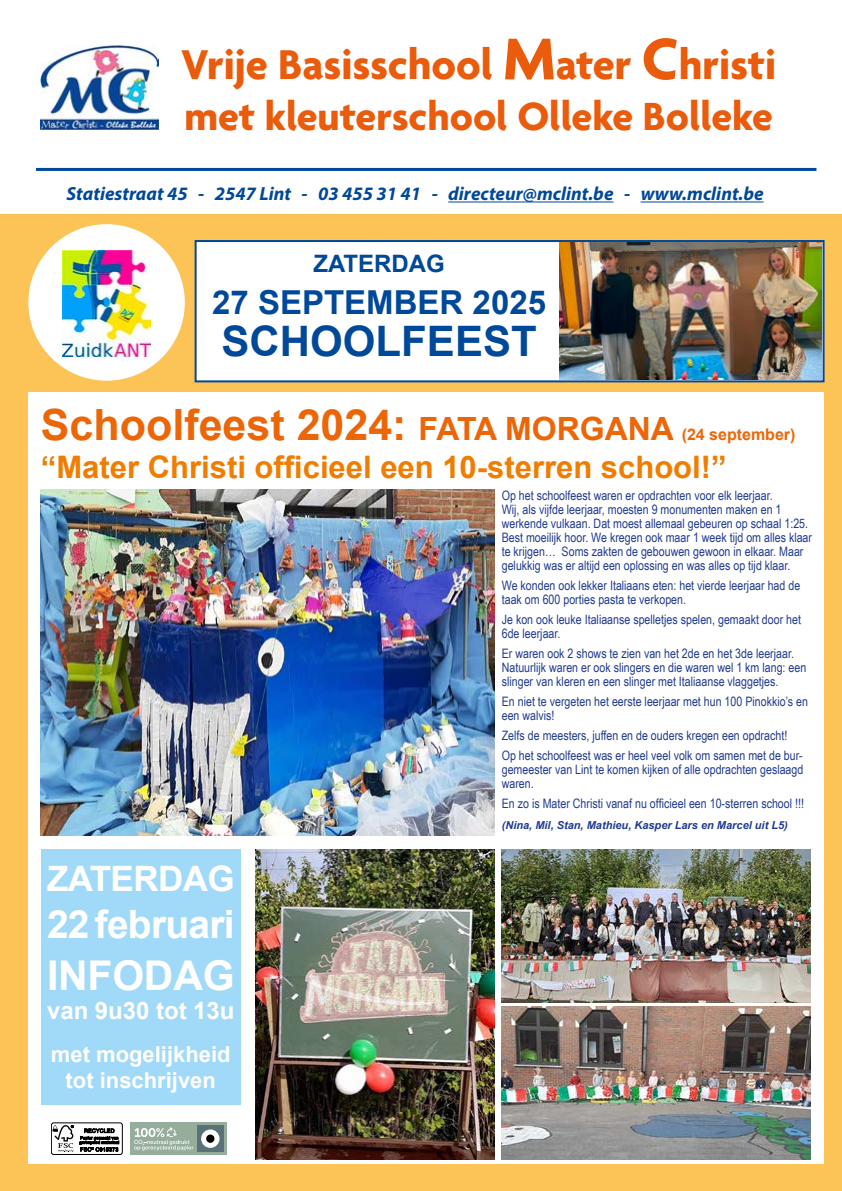
<style>
.page{position:relative;width:842px;height:1191px;background:#fff}
.page>*{position:absolute;margin:0;border:0;box-sizing:border-box;transform-origin:0 0}
.t1{font:700 45px "Agenda";color:#ea5b0b}
.t2{font:700 43px "Arial";color:#ec6608}
.t3{font:700 42.5px "Agenda";color:#ea5b0b}
.t4{font:700 42px "Arial";color:#00489a}
.t5{font:700 41px "Arial";letter-spacing:-.005em;color:#fff}
.t6{font:700 39px "Arial";letter-spacing:-.02em;color:#fff}
.t7{font:700 35px "Arial";letter-spacing:-.02em;color:#fff}
.t8{font:700 33px "Arial";color:#00489a}
.t9{font:700 31px "Arial";color:#ef7d00}
.t10{font:700 24px "Arial";color:#fff}
.t11{font:700 24px "Arial";color:#00489a}
.t12{font:700 22px/26.4px "Arial";color:#fff;text-align:center}
.t13{font:italic 700 19px "Myriad Pro";color:#00489a}
.t14{font:13px/14px "Arial Narrow";color:#213a8f}
.t15{font:italic 700 11px "Arial";color:#213a8f}
.s1{font-size:63.8px}
.s2{font-size:32px}
.s3{font-size:16px}
</style>
<div class="page">
<div style="left:0;top:214px;width:842px;height:977px;background:#fcc357"></div>
<div style="left:28px;top:392px;width:795px;height:771px;background:#fff"></div>
<div style="left:41px;top:849px;width:199px;height:255px;background:#a1daf8"></div>
<hr style="left:448px;top:201px;width:165px;height:1px;background:#00489a">
<hr style="left:641px;top:201px;width:123px;height:1px;background:#00489a">
<div style="left:130px;top:1122px;width:97px;height:33px;background:#97ad9c"></div>
<div style="left:197px;top:1125px;width:26px;height:26px;background:#597177"></div>
<svg style="left:201px;top:1129px;width:19px;height:18px"></svg>
<div style="left:206px;top:1134px;width:8px;height:8px;background:#000;border-radius:50%"></div>
<svg style="left:134px;top:1127px;width:59px;height:23px"></svg>
<div style="left:51px;top:1122px;width:72px;height:32px;border:1px solid #000;border-radius:2px"></div>
<svg style="left:53px;top:1125px;width:67px;height:27px"></svg>
<img style="left:41px;top:46px;width:117px;height:83px">
<hr style="left:36px;top:168px;width:780px;height:3px;background:#00489a">
<img style="left:41px;top:490px;width:454px;height:345px">
<div style="left:195px;top:240px;width:629px;height:142px;background:#fff;border:2px solid #00489a"></div>
<img style="left:560px;top:243px;width:261px;height:136px">
<div style="left:28px;top:224px;width:157px;height:157px;background:#fff;border-radius:50%"></div>
<img style="left:63px;top:250px;width:88px;height:107px">
<img style="left:255px;top:849px;width:240px;height:310px">
<img style="left:502px;top:849px;width:309px;height:153px">
<img style="left:502px;top:1006px;width:309px;height:153px">
<h1 class="t1" style="left:181px;top:41px;width:596px">Vrije Basisschool <span class="s1">M</span>ater <span class="s1">C</span>hristi</h1>
<h3 class="t3" style="left:184px;top:94px;width:590px">met kleuterschool Olleke Bolleke</h3>
<h3 class="t13" style="left:67px;top:181px;width:698px">Statiestraat 45 - 2547 Lint - 03 455 31 41 - directeur@mclint.be - www.mclint.be</h3>
<h3 class="t11" style="left:313px;top:248px;width:133px">ZATERDAG</h3>
<h3 class="t8" style="left:212px;top:281px;width:335px">27 SEPTEMBER 2025</h3>
<h3 class="t4" style="left:222px;top:313px;width:317px">SCHOOLFEEST</h3>
<h2 class="t2" style="left:41px;top:396px;width:756px">Schoolfeest 2024: <span class="s2">FATA MORGANA</span> <span class="s3">(24 september)</span></h2>
<h3 class="t9" style="left:41px;top:446px;width:687px">“Mater Christi officieel een 10-sterren school!”</h3>
<h3 class="t7" style="left:47px;top:856px;width:189px">ZATERDAG</h3>
<h3 class="t6" style="left:47px;top:898px;width:189px">22 februari</h3>
<h3 class="t5" style="left:47px;top:948px;width:189px">INFODAG</h3>
<h3 class="t10" style="left:47px;top:994px;width:189px">van 9u30 tot 13u</h3>
<h3 class="t12" style="left:51px;top:1041px;width:181px">met mogelijkheid tot inschrijven</h3>
<p class="t14" style="left:502px;top:488px;width:312px">Op het schoolfeest waren er opdrachten voor elk leerjaar.<br>Wij, als vijfde leerjaar, moesten 9 monumenten maken en 1 werkende vulkaan. Dat moest allemaal gebeuren op schaal 1:25.<br>Best moeilijk hoor. We kregen ook maar 1 week tijd om alles klaar te krijgen… Soms zakten de gebouwen gewoon in elkaar. Maar gelukkig was er altijd een oplossing en was alles op tijd klaar.</p>
<p class="t14" style="left:502px;top:578px;width:300px">We konden ook lekker Italiaans eten: het vierde leerjaar had de taak om 600 porties pasta te verkopen.</p>
<p class="t14" style="left:502px;top:612px;width:301px">Je kon ook leuke Italiaanse spelletjes spelen, gemaakt door het<br>6de leerjaar.</p>
<p class="t14" style="left:502px;top:646px;width:306px">Er waren ook 2 shows te zien van het 2de en het 3de leerjaar.<br>Natuurlijk waren er ook slingers en die waren wel 1 km lang: een slinger van kleren en een slinger met Italiaanse vlaggetjes.</p>
<p class="t14" style="left:502px;top:694px;width:308px">En niet te vergeten het eerste leerjaar met hun 100 Pinokkio’s en een walvis!</p>
<p class="t14" style="left:502px;top:725px;width:303px;line-height:20px">Zelfs de meesters, juffen en de ouders kregen een opdracht!<br>Op het schoolfeest was er heel veel volk om samen met de bur-</p>
<p class="t14" style="left:502px;top:762px;width:303px">gemeester van Lint te komen kijken of alle opdrachten geslaagd waren.</p>
<p class="t14" style="left:502px;top:796px;width:304px">En zo is Mater Christi vanaf nu officieel een 10-sterren school !!!</p>
<p class="t15" style="left:502px;top:818px;width:288px">(Nina, Mil, Stan, Mathieu, Kasper Lars en Marcel uit L5)</p>
</div>
